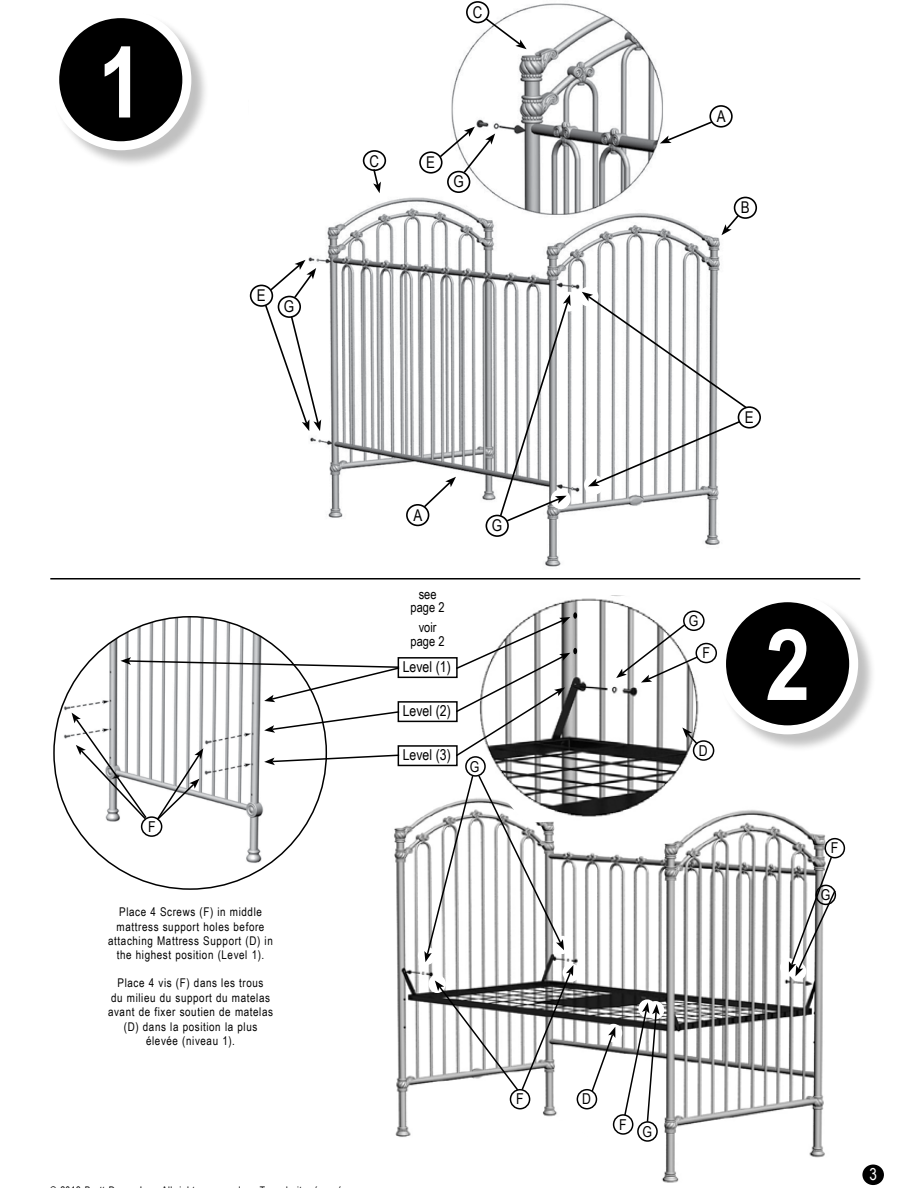
<style>
.page{position:relative;width:918px;height:1188px;background:#fff}
.page>*{position:absolute;margin:0;border:0;box-sizing:border-box;transform-origin:0 0}
.t1{font:700 99px "Arial Narrow";color:#fff}
.t2{font:16.5px "Arial Narrow";color:#fff}
.t3{font:16.2px "Arial Narrow";color:#000}
.t4{font:15px "Arial Narrow";color:#000}
.t5{font:13.5px/13.5px "Arial Narrow";color:#000;text-align:center}
.t6{font:12px/14.4px "Arial Narrow";letter-spacing:.05em;color:#000;text-align:center}
</style>
<div class="page">
<img style="left:394px;top:810px;width:445px;height:373px">
<img style="left:398px;top:595px;width:361px;height:228px">
<div style="left:862px;top:1165px;width:22px;height:20px;background:#000;border-radius:50%"></div>
<div style="left:719px;top:595px;width:158px;height:158px;background:#000;opacity:.25"></div>
<div style="left:722px;top:598px;width:132px;height:132px;background:#000;border-radius:50%"></div>
<div style="left:717px;top:593px;width:141px;height:141px;border:9px solid #fff;border-radius:50%"></div>
<div style="left:52px;top:11px;width:158px;height:158px;background:#000;opacity:.25"></div>
<div style="left:55px;top:14px;width:132px;height:132px;background:#000;border-radius:50%"></div>
<div style="left:50px;top:9px;width:141px;height:141px;border:9px solid #fff;border-radius:50%"></div>
<hr style="left:50px;top:578px;width:810px;height:2px;background:#000">
<img style="left:250px;top:1px;width:511px;height:566px">
<div style="left:363px;top:150px;width:23px;height:21px;border:2px solid #000;border-radius:50%"></div>
<svg style="left:372px;top:167px;width:9px;height:26px"></svg>
<div style="left:466px;top:1px;width:23px;height:22px;border:2px solid #000;border-radius:50%"></div>
<svg style="left:484px;top:17px;width:43px;height:32px"></svg>
<div style="left:734px;top:197px;width:23px;height:22px;border:2px solid #000;border-radius:50%"></div>
<svg style="left:708px;top:213px;width:32px;height:35px"></svg>
<div style="left:250px;top:285px;width:23px;height:22px;border:2px solid #000;border-radius:50%"></div>
<svg style="left:264px;top:260px;width:57px;height:171px"></svg>
<div style="left:419px;top:151px;width:24px;height:23px;border:2px solid #000;border-radius:50%"></div>
<div style="left:447px;top:171px;width:23px;height:22px;border:2px solid #000;border-radius:50%"></div>
<svg style="left:438px;top:127px;width:57px;height:48px"></svg>
<div style="left:709px;top:105px;width:24px;height:23px;border:2px solid #000;border-radius:50%"></div>
<svg style="left:660px;top:103px;width:60px;height:40px"></svg>
<div style="left:406px;top:504px;width:23px;height:22px;border:2px solid #000;border-radius:50%"></div>
<svg style="left:422px;top:434px;width:35px;height:75px"></svg>
<div style="left:559px;top:292px;width:20px;height:20px;background:#fff;border-radius:50%"></div>
<div style="left:486px;top:515px;width:23px;height:22px;border:2px solid #000;border-radius:50%"></div>
<svg style="left:499px;top:294px;width:72px;height:229px"></svg>
<div style="left:579px;top:287px;width:20px;height:19px;background:#fff;border-radius:50%"></div>
<div style="left:584px;top:475px;width:20px;height:20px;background:#fff;border-radius:50%"></div>
<div style="left:738px;top:406px;width:23px;height:23px;border:2px solid #000;border-radius:50%"></div>
<svg style="left:588px;top:420px;width:154px;height:66px"></svg>
<svg style="left:582px;top:292px;width:167px;height:118px"></svg>
<svg style="left:638px;top:999px;width:18px;height:19px"></svg>
<div style="left:563px;top:963px;width:17px;height:19px;background:#fff;border-radius:50%"></div>
<div style="left:510px;top:1089px;width:20px;height:20px;border:2px solid #000;border-radius:50%"></div>
<div style="left:605px;top:1024px;width:17px;height:18px;background:#fff;border-radius:50%"></div>
<div style="left:577px;top:1089px;width:20px;height:20px;border:2px solid #000;border-radius:50%"></div>
<svg style="left:590px;top:1027px;width:25px;height:66px"></svg>
<div style="left:465px;top:756px;width:21px;height:21px;border:2px solid #000;border-radius:50%"></div>
<div style="left:418px;top:947px;width:17px;height:18px;background:#fff;border-radius:50%"></div>
<svg style="left:424px;top:774px;width:149px;height:318px"></svg>
<div style="left:789px;top:962px;width:17px;height:18px;background:#fff;border-radius:50%"></div>
<div style="left:780px;top:958px;width:18px;height:18px;background:#fff;border-radius:50%"></div>
<div style="left:825px;top:838px;width:20px;height:20px;border:2px solid #000;border-radius:50%"></div>
<div style="left:647px;top:1001px;width:17px;height:18px;background:#fff;border-radius:50%"></div>
<div style="left:637px;top:1121px;width:21px;height:21px;border:2px solid #000;border-radius:50%"></div>
<svg style="left:623px;top:1002px;width:37px;height:121px"></svg>
<div style="left:613px;top:1114px;width:20px;height:21px;border:2px solid #000;border-radius:50%"></div>
<div style="left:696px;top:643px;width:21px;height:20px;border:2px solid #000;border-radius:50%"></div>
<div style="left:693px;top:740px;width:21px;height:21px;border:2px solid #000;border-radius:50%"></div>
<svg style="left:682px;top:727px;width:17px;height:19px"></svg>
<div style="left:398px;top:657px;width:60px;height:21px;border:2px solid #000"></div>
<div style="left:398px;top:701px;width:60px;height:21px;border:2px solid #000"></div>
<div style="left:398px;top:745px;width:60px;height:21px;border:2px solid #000"></div>
<div style="left:683px;top:611px;width:22px;height:20px;border:2px solid #000;border-radius:50%"></div>
<svg style="left:616px;top:623px;width:83px;height:60px"></svg>
<img style="left:54px;top:617px;width:225px;height:253px">
<div style="left:141px;top:816px;width:21px;height:21px;border:2px solid #000;border-radius:50%"></div>
<svg style="left:72px;top:713px;width:76px;height:108px"></svg>
<svg style="left:155px;top:748px;width:48px;height:74px"></svg>
<svg style="left:264px;top:710px;width:137px;height:23px"></svg>
<svg style="left:264px;top:754px;width:137px;height:11px"></svg>
<svg style="left:120px;top:657px;width:281px;height:45px"></svg>
<svg style="left:789px;top:855px;width:48px;height:121px"></svg>
<svg style="left:454px;top:612px;width:123px;height:146px"></svg>
<h1 class="t1" style="left:98px;top:25px;width:47px">1</h1>
<h3 class="t3" style="left:257px;top:286px;width:10px">E</h3>
<h3 class="t3" style="left:284px;top:297px;width:12px">G</h3>
<p class="t4" style="left:148px;top:818px;width:9px">F</p>
<p class="t6" style="left:108px;top:905px;width:166px">Place 4 Screws (F) in middle mattress support holes before attaching Mattress Support (D) in the highest position (Level 1).</p>
<p class="t6" style="left:108px;top:976px;width:166px">Place 4 vis (F) dans les trous<br>du milieu du support du matelas avant de fixer soutien de matelas (D) dans la position la plus élevée (niveau 1).</p>
<h3 class="t3" style="left:473px;top:3px;width:11px">C</h3>
<h3 class="t3" style="left:369px;top:152px;width:11px">C</h3>
<h3 class="t3" style="left:426px;top:153px;width:10px">E</h3>
<h3 class="t3" style="left:453px;top:173px;width:12px">G</h3>
<h3 class="t3" style="left:717px;top:107px;width:10px">A</h3>
<h3 class="t3" style="left:741px;top:198px;width:10px">B</h3>
<h3 class="t3" style="left:413px;top:506px;width:10px">A</h3>
<h3 class="t3" style="left:492px;top:516px;width:12px">G</h3>
<p class="t5" style="left:411px;top:587px;width:36px">see page 2</p>
<p class="t5" style="left:411px;top:621px;width:36px">voir page 2</p>
<p class="t4" style="left:403px;top:658px;width:50px">Level (1)</p>
<p class="t4" style="left:403px;top:702px;width:50px">Level (2)</p>
<p class="t4" style="left:403px;top:746px;width:50px">Level (3)</p>
<p class="t4" style="left:470px;top:758px;width:11px">G</p>
<h3 class="t3" style="left:745px;top:408px;width:10px">E</h3>
<p class="t4" style="left:689px;top:612px;width:11px">G</p>
<p class="t4" style="left:702px;top:644px;width:9px">F</p>
<p class="t4" style="left:699px;top:742px;width:10px">D</p>
<h1 class="t1" style="left:765px;top:608px;width:47px">2</h1>
<p class="t4" style="left:831px;top:840px;width:9px">F</p>
<p class="t4" style="left:821px;top:886px;width:11px">G</p>
<p class="t4" style="left:516px;top:1091px;width:9px">F</p>
<p class="t4" style="left:582px;top:1091px;width:10px">D</p>
<p class="t4" style="left:619px;top:1116px;width:9px">F</p>
<p class="t4" style="left:643px;top:1123px;width:11px">G</p>
<h2 class="t2" style="left:870px;top:1165px;width:9px">3</h2>
</div>
